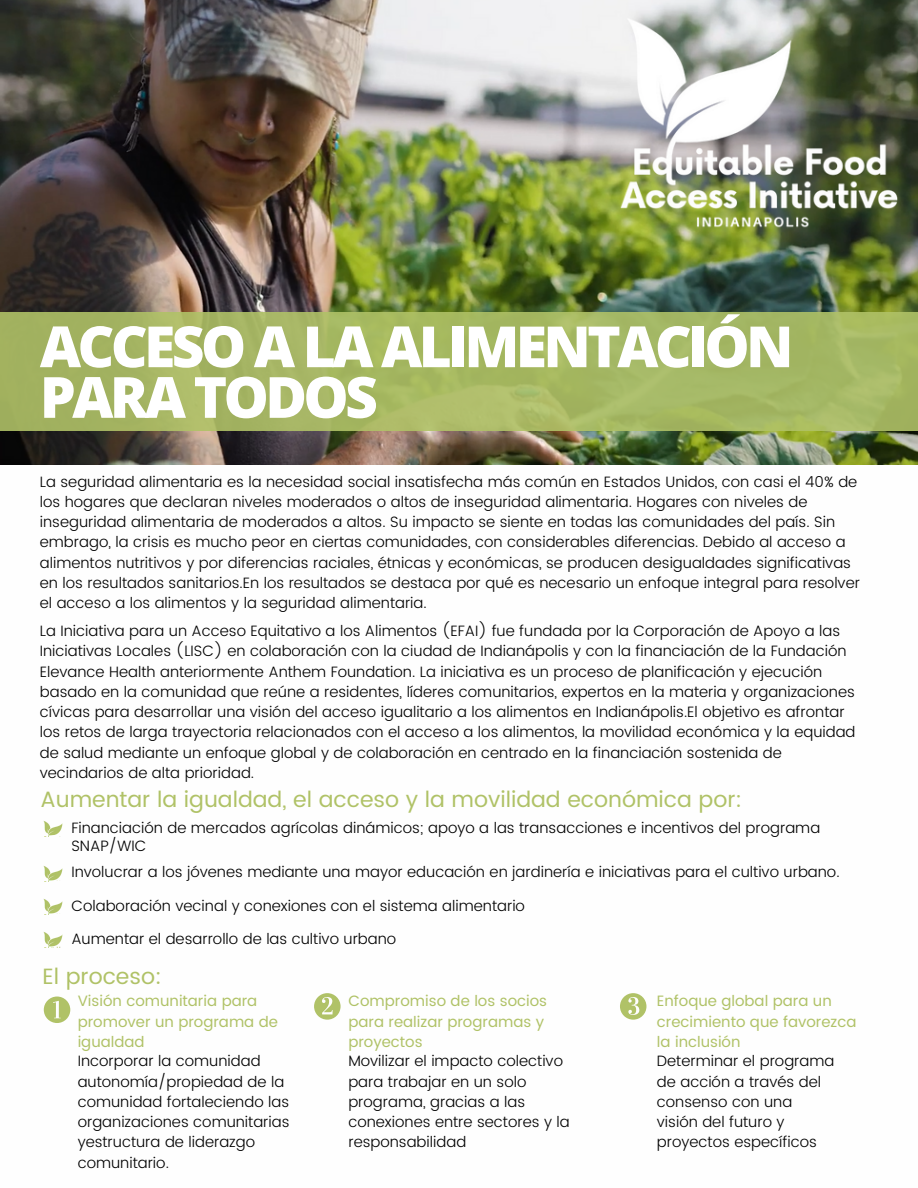
<style>
.page{position:relative;width:918px;height:1188px;background:#fff}
.page>*{position:absolute;margin:0;border:0;box-sizing:border-box;transform-origin:0 0}
.t1{font:800 56.85px/50.7px "Open Sans";letter-spacing:-.06em;color:#fff}
.t2{font:22.2px "Poppins";color:#b0c267}
.t3{font:300 15px/20.2px "Poppins";color:#000}
.t4{font:15px/20.2px "Poppins";color:#b0c267}
</style>
<div class="page">
<img style="left:0;top:0;width:918px;height:465px">
<div style="left:0;top:312px;width:918px;height:118px;background:linear-gradient(to right,#a5b462,#a6ba65)"></div>
<img style="left:597px;top:0;width:321px;height:232px">
<img style="left:43px;top:821px;width:20px;height:15px">
<svg style="left:49px;top:834px;width:13px;height:3px"></svg>
<img style="left:43px;top:866px;width:20px;height:16px">
<svg style="left:49px;top:880px;width:13px;height:2px"></svg>
<img style="left:43px;top:899px;width:20px;height:16px">
<svg style="left:49px;top:913px;width:13px;height:2px"></svg>
<img style="left:44px;top:937px;width:18px;height:11px">
<svg style="left:43px;top:932px;width:20px;height:5px"></svg>
<svg style="left:44px;top:945px;width:4px;height:3px"></svg>
<svg style="left:620px;top:993px;width:26px;height:27px"></svg>
<svg style="left:314px;top:993px;width:27px;height:27px"></svg>
<svg style="left:44px;top:997px;width:26px;height:26px"></svg>
<p class="t1" style="left:40px;top:320px;width:755px">ACCESO A LA ALIMENTACIÓN<br>PARA TODOS</p>
<p class="t3" style="left:40px;top:471px;width:822px">La seguridad alimentaria es la necesidad social insatisfecha más común en Estados Unidos, con casi el 40% de los hogares que declaran niveles moderados o altos de inseguridad alimentaria. Hogares con niveles de inseguridad alimentaria de moderados a altos. Su impacto se siente en todas las comunidades del país. Sin embrago, la crisis es mucho peor en ciertas comunidades, con considerables diferencias. Debido al acceso a alimentos nutritivos y por diferencias raciales, étnicas y económicas, se producen desigualdades significativas en los resultados sanitarios.En los resultados se destaca por qué es necesario un enfoque integral para resolver el acceso a los alimentos y la seguridad alimentaria.</p>
<p class="t3" style="left:40px;top:621px;width:817px">La Iniciativa para un Acceso Equitativo a los Alimentos (EFAI) fue fundada por la Corporación de Apoyo a las Iniciativas Locales (LISC) en colaboración con la ciudad de Indianápolis y con la financiación de la Fundación Elevance Health anteriormente Anthem Foundation. La iniciativa es un proceso de planificación y ejecución basado en la comunidad que reúne a residentes, líderes comunitarios, expertos en la materia y organizaciones cívicas para desarrollar una visión del acceso igualitario a los alimentos en Indianápolis.El objetivo es afrontar los retos de larga trayectoria relacionados con el acceso a los alimentos, la movilidad económica y la equidad de salud mediante un enfoque global y de colaboración en centrado en la financiación sostenida de vecindarios de alta prioridad.</p>
<p class="t2" style="left:41px;top:786px;width:703px">Aumentar la igualdad, el acceso y la movilidad económica por:</p>
<p class="t3" style="left:71px;top:819px;width:750px;line-height:18px">Financiación de mercados agrícolas dinámicos; apoyo a las transacciones e incentivos del programa<br>SNAP/WIC</p>
<p class="t3" style="left:71px;top:862px;width:770px">Involucrar a los jóvenes mediante una mayor educación en jardinería e iniciativas para el cultivo urbano.</p>
<p class="t3" style="left:71px;top:896px;width:455px">Colaboración vecinal y conexiones con el sistema alimentario</p>
<p class="t3" style="left:71px;top:929px;width:326px">Aumentar el desarrollo de las cultivo urbano</p>
<p class="t2" style="left:43px;top:963px;width:121px">El proceso:</p>
<p class="t4" style="left:78px;top:991px;width:202px">Visión comunitaria para promover un programa de igualdad</p>
<p class="t3" style="left:78px;top:1051px;width:184px">Incorporar la comunidad</p>
<p class="t3" style="left:78px;top:1071px;width:213px">autonomía/propiedad de la comunidad fortaleciendo las organizaciones comunitarias yestructura de liderazgo comunitario.</p>
<p class="t4" style="left:348px;top:991px;width:200px">Compromiso de los socios para realizar programas y proyectos</p>
<p class="t3" style="left:348px;top:1051px;width:223px">Movilizar el impacto colectivo para trabajar en un solo programa, gracias a las conexiones entre sectores y la responsabilidad</p>
<p class="t4" style="left:657px;top:991px;width:201px">Enfoque global para un crecimiento que favorezca la inclusión</p>
<p class="t3" style="left:657px;top:1051px;width:179px">Determinar el programa de acción a través del consenso con una visión del futuro y proyectos específicos</p>
</div>
